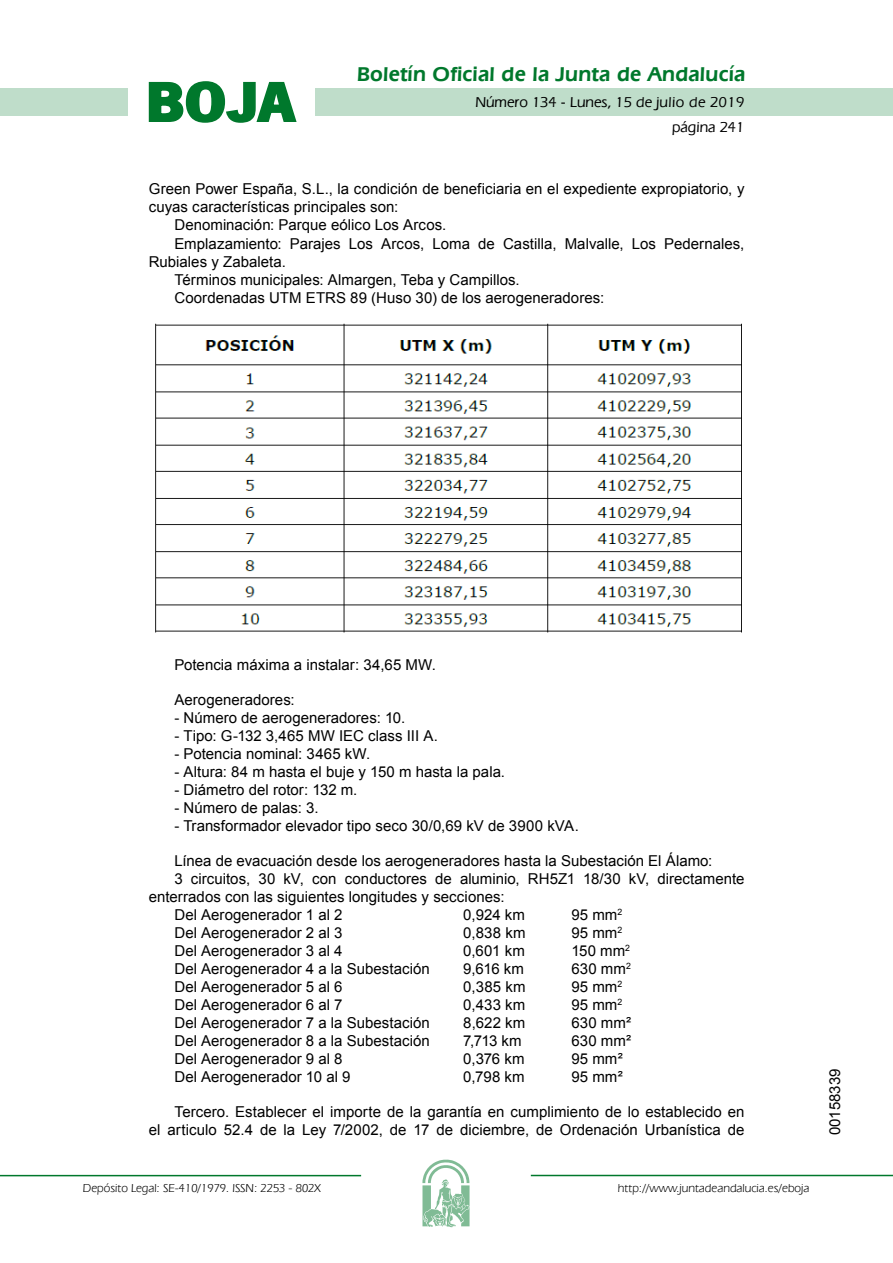
<style>
.page{position:relative;width:893px;height:1263px;background:#fff}
.page>*{position:absolute;margin:0;border:0;box-sizing:border-box;transform-origin:0 0}
.t1{font:700 57.75px "News Got T";color:#00782c;scale:1.14 1}
.t2{font:600 21px "Eras IT Cby BT";letter-spacing:.01em;color:#00782c}
.t3{font:15px/18px "Arial";color:#000;text-align:right}
.t4{font:500 15px/24.5px "Eras IT Cby BT";color:#000;text-align:right}
.t5{font:12px "Eras IT Cby BT";color:#000}
</style>
<div class="page">
<div style="left:315px;top:88px;width:577px;height:28px;background:#bfddca"></div>
<div style="left:0;top:88px;width:128px;height:28px;background:#bfddca"></div>
<hr style="left:0;top:1175px;width:361px;height:1px;background:#00782c">
<svg style="left:422px;top:1159px;width:47px;height:68px"></svg>
<hr style="left:531px;top:1175px;width:361px;height:1px;background:#00782c">
<svg style="left:148px;top:81px;width:149px;height:42px"></svg>
<img style="left:155px;top:323px;width:587px;height:310px">
<h1 class="t1" style="left:145px;top:68px;width:133px">BOJA</h1>
<h2 class="t2" style="left:357px;top:62px;width:390px">Boletín Oficial de la Junta de Andalucía</h2>
<p class="t4" style="left:475px;top:90px;width:270px">Número 134 - Lunes, 15 de julio de 2019 página 241</p>
<p class="t3" style="left:149px;top:180px;width:597px">Green Power España, S.L., la condición de beneficiaria en el expediente expropiatorio, y</p>
<p class="t3" style="left:149px;top:198px;width:251px">cuyas características principales son:</p>
<p class="t3" style="left:174px;top:216px;width:273px">Denominación: Parque eólico Los Arcos.</p>
<p class="t3" style="left:174px;top:235px;width:571px">Emplazamiento: Parajes Los Arcos, Loma de Castilla, Malvalle, Los Pedernales,</p>
<p class="t3" style="left:149px;top:253px;width:138px">Rubiales y Zabaleta.</p>
<p class="t3" style="left:174px;top:271px;width:347px">Términos municipales: Almargen, Teba y Campillos.</p>
<p class="t3" style="left:174px;top:289px;width:431px">Coordenadas UTM ETRS 89 (Huso 30) de los aerogeneradores:</p>
<p class="t3" style="left:174px;top:656px;width:263px">Potencia máxima a instalar: 34,65 MW.</p>
<p class="t3" style="left:174px;top:691px;width:122px">Aerogeneradores:</p>
<p class="t3" style="left:174px;top:709px;width:232px">- Número de aerogeneradores: 10.</p>
<p class="t3" style="left:174px;top:727px;width:265px">- Tipo: G-132 3,465 MW IEC class III A.</p>
<p class="t3" style="left:174px;top:745px;width:197px">- Potencia nominal: 3465 kW.</p>
<p class="t3" style="left:174px;top:763px;width:332px">- Altura: 84 m hasta el buje y 150 m hasta la pala.</p>
<p class="t3" style="left:174px;top:781px;width:184px">- Diámetro del rotor: 132 m.</p>
<p class="t3" style="left:174px;top:799px;width:146px">- Número de palas: 3.</p>
<p class="t3" style="left:174px;top:817px;width:406px">- Transformador elevador tipo seco 30/0,69 kV de 3900 kVA.</p>
<p class="t3" style="left:174px;top:852px;width:539px">Línea de evacuación desde los aerogeneradores hasta la Subestación El Álamo:</p>
<p class="t3" style="left:174px;top:870px;width:571px">3 circuitos, 30 kV, con conductores de aluminio, RH5Z1 18/30 kV, directamente</p>
<p class="t3" style="left:149px;top:888px;width:357px">enterrados con las siguientes longitudes y secciones:</p>
<p class="t3" style="left:174px;top:906px;width:170px">Del Aerogenerador 1 al 2</p>
<p class="t3" style="left:463px;top:906px;width:63px">0,924 km</p>
<p class="t3" style="left:571px;top:906px;width:52px">95 mm<sup>2</sup></p>
<p class="t3" style="left:174px;top:924px;width:170px">Del Aerogenerador 2 al 3</p>
<p class="t3" style="left:463px;top:924px;width:64px">0,838 km</p>
<p class="t3" style="left:571px;top:924px;width:53px">95 mm<sup>2</sup></p>
<p class="t3" style="left:174px;top:942px;width:170px">Del Aerogenerador 3 al 4</p>
<p class="t3" style="left:463px;top:942px;width:63px">0,601 km</p>
<p class="t3" style="left:571px;top:942px;width:60px">150 mm<sup>2</sup></p>
<p class="t3" style="left:174px;top:960px;width:257px">Del Aerogenerador 4 a la Subestación</p>
<p class="t3" style="left:463px;top:960px;width:62px">9,616 km</p>
<p class="t3" style="left:571px;top:960px;width:61px">630 mm<sup>2</sup></p>
<p class="t3" style="left:174px;top:978px;width:170px">Del Aerogenerador 5 al 6</p>
<p class="t3" style="left:463px;top:978px;width:64px">0,385 km</p>
<p class="t3" style="left:571px;top:978px;width:53px">95 mm<sup>2</sup></p>
<p class="t3" style="left:174px;top:996px;width:170px">Del Aerogenerador 6 al 7</p>
<p class="t3" style="left:463px;top:996px;width:64px">0,433 km</p>
<p class="t3" style="left:571px;top:996px;width:53px">95 mm<sup>2</sup></p>
<p class="t3" style="left:174px;top:1014px;width:257px">Del Aerogenerador 7 a la Subestación</p>
<p class="t3" style="left:463px;top:1014px;width:64px">8,622 km</p>
<p class="t3" style="left:571px;top:1014px;width:61px">630 mm²</p>
<p class="t3" style="left:174px;top:1032px;width:257px">Del Aerogenerador 8 a la Subestación</p>
<p class="t3" style="left:463px;top:1032px;width:60px">7,713 km</p>
<p class="t3" style="left:571px;top:1032px;width:61px">630 mm²</p>
<p class="t3" style="left:174px;top:1050px;width:170px">Del Aerogenerador 9 al 8</p>
<p class="t3" style="left:463px;top:1050px;width:63px">0,376 km</p>
<p class="t3" style="left:571px;top:1050px;width:53px">95 mm²</p>
<p class="t3" style="left:174px;top:1068px;width:178px">Del Aerogenerador 10 al 9</p>
<p class="t3" style="left:463px;top:1068px;width:63px">0,798 km</p>
<p class="t3" style="left:571px;top:1068px;width:53px">95 mm²</p>
<p class="t3" style="left:149px;top:1103px;width:597px">Tercero. Establecer el importe de la garantía en cumplimiento de lo establecido en<br>el articulo 52.4 de la Ley 7/2002, de 17 de diciembre, de Ordenación Urbanística de</p>
<p class="t5" style="left:83px;top:1181px;width:239px">Depósito Legal: SE-410/1979. ISSN: 2253 - 802X</p>
<p class="t5" style="left:618px;top:1181px;width:193px">http://www.juntadeandalucia.es/eboja</p>
<p class="t3" style="left:826px;top:1135px;width:68px;rotate:-90deg">00158339</p>
</div>
